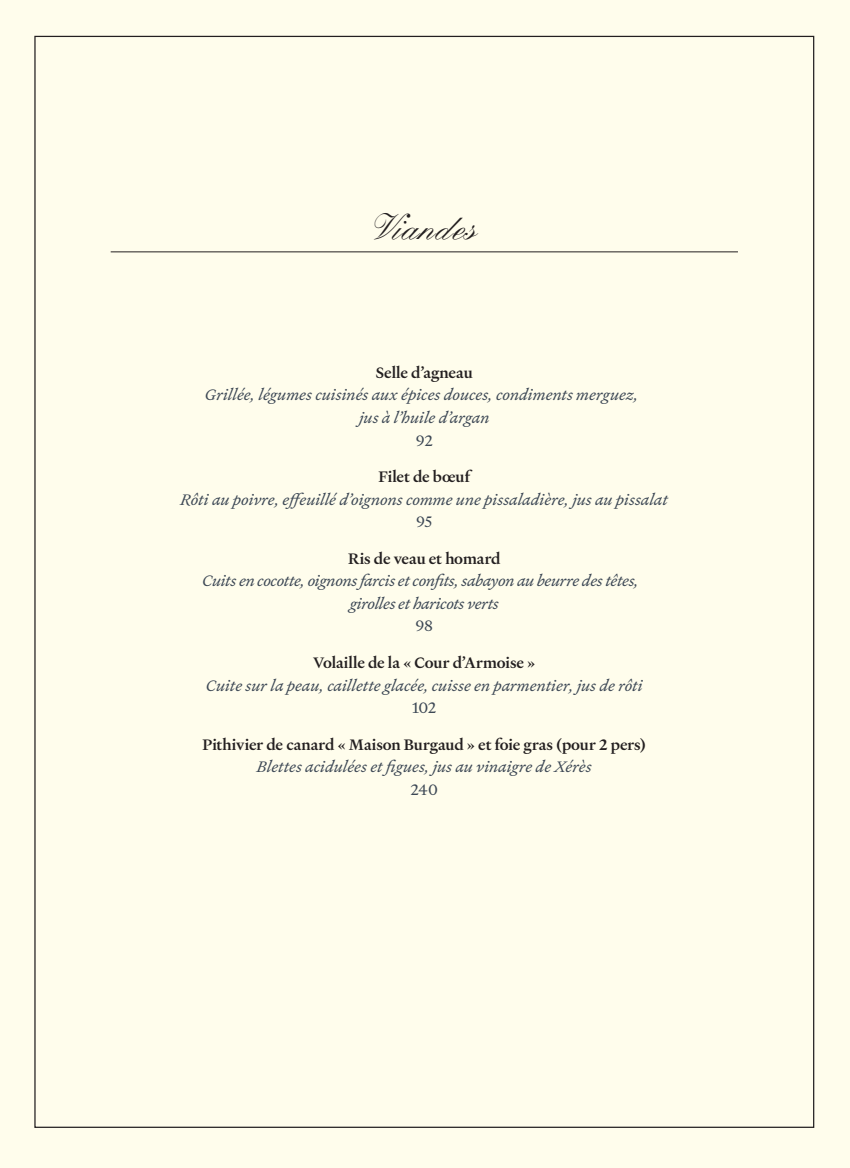
<style>
.page{position:relative;width:850px;height:1168px;background:#fff}
.page>*{position:absolute;margin:0;border:0;box-sizing:border-box;transform-origin:0 0}
.t1{font:500 36.25px "Kuenstler Script";color:#231f20}
.t2{font:italic 16.25px/22.5px "Heldane Text";letter-spacing:-.005em;color:#3d4855;text-align:center}
.t3{font:500 16.25px "Heldane Text";letter-spacing:-.005em;color:#231f20}
.t4{font:italic 16.25px/22.5px "Heldane Text";letter-spacing:-.025em;color:#3d4855;text-align:center}
.t5{font:16.25px "Heldane Text";letter-spacing:-.025em;color:#3d4855}
</style>
<div class="page">
<div style="left:0;top:0;width:850px;height:1167px;background:#fffdec"></div>
<hr style="left:111px;top:252px;width:627px;height:1px;background:#231f20">
<h1 class="t1" style="left:372px;top:205px;width:106px">Viandes</h1>
<p class="t3" style="left:376px;top:362px;width:98px">Selle d’agneau</p>
<p class="t2" style="left:205px;top:384px;width:435px">Grillée, légumes cuisinés aux épices douces, condiments merguez, jus à l’huile d’argan</p>
<p class="t5" style="left:416px;top:429px;width:18px">92</p>
<p class="t3" style="left:378px;top:466px;width:93px">Filet de bœuf</p>
<p class="t2" style="left:181px;top:488px;width:489px">Rôti au poivre, effeuillé d’oignons comme une pissaladière, jus au pissalat</p>
<p class="t5" style="left:416px;top:511px;width:18px">95</p>
<p class="t3" style="left:348px;top:548px;width:154px">Ris de veau et homard</p>
<p class="t4" style="left:202px;top:570px;width:438px">Cuits en cocotte, oignons farcis et confits, sabayon au beurre des têtes, girolles et haricots verts</p>
<p class="t5" style="left:416px;top:615px;width:19px">98</p>
<p class="t3" style="left:313px;top:652px;width:224px">Volaille de la « Cour d’Armoise »</p>
<p class="t2" style="left:206px;top:674px;width:438px">Cuite sur la peau, caillette glacée, cuisse en parmentier, jus de rôti</p>
<p class="t5" style="left:412px;top:697px;width:26px">102</p>
<p class="t3" style="left:202px;top:734px;width:445px">Pithivier de canard « Maison Burgaud » et foie gras (pour 2 pers)</p>
<p class="t2" style="left:257px;top:756px;width:336px">Blettes acidulées et figues, jus au vinaigre de Xérès</p>
<p class="t5" style="left:411px;top:778px;width:29px">240</p>
</div>
